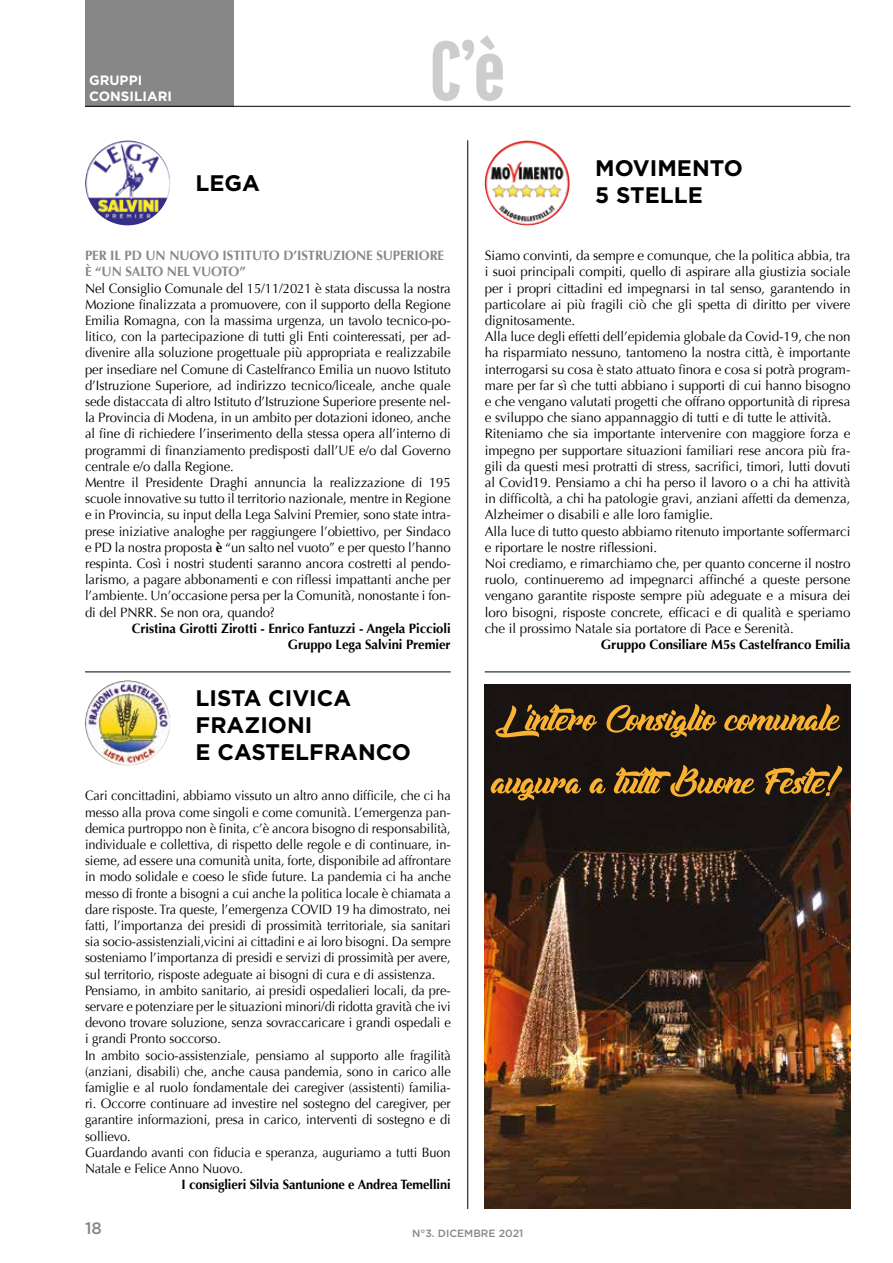
<style>
.page{position:relative;width:893px;height:1263px;background:#fff}
.page>*{position:absolute;margin:0;border:0;box-sizing:border-box;transform-origin:0 0}
.t1{font:52.5px/63px "Albondigas";color:#f9b234}
.t2{font:700 22.5px/27px "Gotham";color:#000}
.t3{font:500 16.5px "Gotham";color:#878787}
.t4{font:13.5px/16.2px "Optima";letter-spacing:-.005em;color:#000}
.t5{font:13.5px/16.2px "Optima";letter-spacing:-.005em;color:#000;scale:.95 1}
.t6{font:700 13.5px/16.2px "Optima";letter-spacing:-.005em;color:#000;text-align:right}
.t7{font:700 13.5px/16.2px "Optima";letter-spacing:-.005em;color:#878787}
.t8{font:700 13.5px "Optima";letter-spacing:-.005em;color:#000;scale:.95 1}
.t9{font:700 13.5px/16.2px "Gotham";color:#fff}
.t10{font:500 10.5px "Gotham";color:#878787}
.s1{font-weight:700}
</style>
<div class="page">
<svg style="left:433px;top:35px;width:70px;height:66px"></svg>
<hr style="left:467px;top:140px;width:1px;height:1069px;background:#000">
<img style="left:85px;top:140px;width:85px;height:85px;border-radius:43px">
<hr style="left:85px;top:672px;width:366px;height:1px;background:#000">
<img style="left:85px;top:680px;width:85px;height:85px;border-radius:43px">
<img style="left:485px;top:140px;width:85px;height:85px;border-radius:43px">
<hr style="left:485px;top:672px;width:365px;height:1px;background:#000">
<div style="left:85px;top:0;width:149px;height:106px;background:#878787"></div>
<hr style="left:85px;top:106px;width:765px;height:1px;background:#000">
<img style="left:485px;top:685px;width:365px;height:524px">
<p class="t9" style="left:89px;top:72px;width:84px">GRUPPI<br>CONSILIARI</p>
<h2 class="t2" style="left:196px;top:169px;width:66px">LEGA</h2>
<p class="t7" style="left:85px;top:248px;width:361px">PER IL PD UN NUOVO ISTITUTO D’ISTRUZIONE SUPERIORE<br>È “UN SALTO NEL VUOTO”</p>
<p class="t4" style="left:85px;top:280px;width:367px">Nel Consiglio Comunale del 15/11/2021 è stata discussa la nostra Mozione finalizzata a promuovere, con il supporto della Regione Emilia Romagna, con la massima urgenza, un tavolo tecnico-po&shy;litico, con la partecipazione di tutti gli Enti cointeressati, per ad&shy;divenire alla soluzione progettuale più appropriata e realizzabile per insediare nel Comune di Castelfranco Emilia un nuovo Istituto d’Istruzione Superiore, ad indirizzo tecnico/liceale, anche quale sede distaccata di altro Istituto d’Istruzione Superiore presente nel&shy;la Provincia di Modena, in un ambito per dotazioni idoneo, anche al fine di richiedere l’inserimento della stessa opera all’interno di programmi di finanziamento predisposti dall’UE e/o dal Governo centrale e/o dalla Regione.<br>Mentre il Presidente Draghi annuncia la realizzazione di 195 scuole innovative su tutto il territorio nazionale, mentre in Regione e in Provincia, su input della Lega Salvini Premier, sono state intra&shy;prese iniziative analoghe per raggiungere l’obiettivo, per Sindaco e PD la nostra proposta <span class="s1">è</span> “un salto nel vuoto” e per questo l’hanno respinta. Così i nostri studenti saranno ancora costretti al pendo&shy;larismo, a pagare abbonamenti e con riflessi impattanti anche per l’ambiente. Un’occasione persa per la Comunità, nonostante i fon&shy;di del PNRR. Se non ora, quando?</p>
<p class="t6" style="left:132px;top:620px;width:320px">Cristina Girotti Zirotti - Enrico Fantuzzi - Angela Piccioli<br>Gruppo Lega Salvini Premier</p>
<h2 class="t2" style="left:196px;top:684px;width:217px">LISTA CIVICA<br>FRAZIONI<br>E CASTELFRANCO</h2>
<p class="t5" style="left:85px;top:788px;width:386px">Cari concittadini, abbiamo vissuto un altro anno difficile, che ci ha messo alla prova come singoli e come comunità. L’emergenza pan&shy;demica purtroppo non è finita, c’è ancora bisogno di responsabilità, individuale e collettiva, di rispetto delle regole e di continuare, in&shy;sieme, ad essere una comunità unita, forte, disponibile ad affrontare in modo solidale e coeso le sfide future. La pandemia ci ha anche messo di fronte a bisogni a cui anche la politica locale è chiamata a dare risposte. Tra queste, l’emergenza COVID 19 ha dimostrato, nei fatti, l’importanza dei presidi di prossimità territoriale, sia sanitari sia socio-assistenziali,vicini ai cittadini e ai loro bisogni. Da sempre sosteniamo l’importanza di presidi e servizi di prossimità per avere, sul territorio, risposte adeguate ai bisogni di cura e di assistenza.<br>Pensiamo, in ambito sanitario, ai presidi ospedalieri locali, da pre&shy;servare e potenziare per le situazioni minori/di ridotta gravità che ivi devono trovare soluzione, senza sovraccaricare i grandi ospedali e i grandi Pronto soccorso.<br>In ambito socio-assistenziale, pensiamo al supporto alle fragilità (anziani, disabili) che, anche causa pandemia, sono in carico alle famiglie e al ruolo fondamentale dei caregiver (assistenti) familia&shy;ri. Occorre continuare ad investire nel sostegno del caregiver, per garantire informazioni, presa in carico, interventi di sostegno e di sollievo.<br>Guardando avanti con fiducia e speranza, auguriamo a tutti Buon Natale e Felice Anno Nuovo.</p>
<p class="t8" style="left:181px;top:1177px;width:285px">I consiglieri Silvia Santunione e Andrea Temellini</p>
<h2 class="t2" style="left:595px;top:154px;width:149px">MOVIMENTO<br>5 STELLE</h2>
<p class="t4" style="left:485px;top:248px;width:367px">Siamo convinti, da sempre e comunque, che la politica abbia, tra i suoi principali compiti, quello di aspirare alla giustizia sociale per i propri cittadini ed impegnarsi in tal senso, garantendo in particolare ai più fragili ciò che gli spetta di diritto per vivere dignitosamente.<br>Alla luce degli effetti dell’epidemia globale da Covid-19, che non ha risparmiato nessuno, tantomeno la nostra città, è importante interrogarsi su cosa è stato attuato finora e cosa si potrà program&shy;mare per far sì che tutti abbiano i supporti di cui hanno bisogno e che vengano valutati progetti che offrano opportunità di ripresa e sviluppo che siano appannaggio di tutti e di tutte le attività.<br>Riteniamo che sia importante intervenire con maggiore forza e impegno per supportare situazioni familiari rese ancora più fra&shy;gili da questi mesi protratti di stress, sacrifici, timori, lutti dovuti al Covid19. Pensiamo a chi ha perso il lavoro o a chi ha attività in difficoltà, a chi ha patologie gravi, anziani affetti da demenza, Alzheimer o disabili e alle loro famiglie.<br>Alla luce di tutto questo abbiamo ritenuto importante soffermarci e riportare le nostre riflessioni.<br>Noi crediamo, e rimarchiamo che, per quanto concerne il nostro ruolo, continueremo ad impegnarci affinché a queste persone vengano garantite risposte sempre più adeguate e a misura dei loro bisogni, risposte concrete, efficaci e di qualità e speriamo che il prossimo Natale sia portatore di Pace e Serenità.</p>
<p class="t6" style="left:601px;top:636px;width:251px">Gruppo Consiliare M5s Castelfranco Emilia</p>
<h1 class="t1" style="left:492px;top:681px;width:352px">L’intero Consiglio comunale augura a tutti Buone Feste!</h1>
<p class="t3" style="left:85px;top:1217px;width:18px">18</p>
<p class="t10" style="left:412px;top:1227px;width:113px">N°3. DICEMBRE 2021</p>
</div>
